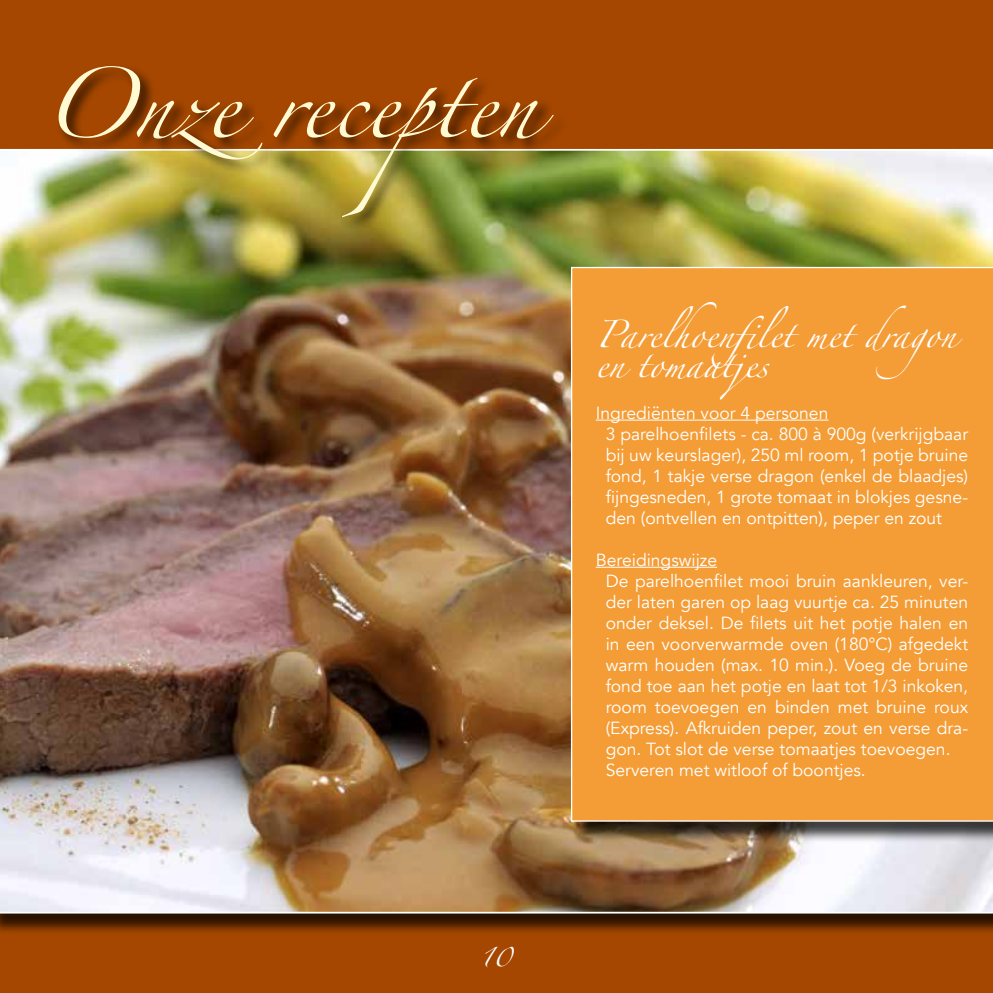
<style>
.page{position:relative;width:993px;height:993px;background:#fff}
.page>*{position:absolute;margin:0;border:0;box-sizing:border-box;transform-origin:0 0}
.t1{font:63px "Zapfino";color:#fffad2}
.t2{font:24.5px/29.4px "Zapfino";color:#fff}
.t3{font:17.5px/21px "Avenir";color:#fff}
.t4{font:17.5px "Zapfino";color:#fff}
</style>
<div class="page">
<div style="left:0;top:0;width:992px;height:992px;background:#a54701"></div>
<div style="left:0;top:151px;width:992px;height:784px;background:#000;opacity:.75"></div>
<img style="left:0;top:149px;width:992px;height:764px">
<div style="left:573px;top:269px;width:419px;height:574px;background:#000;opacity:.75"></div>
<div style="left:570px;top:267px;width:422px;height:554px;background:#f49d37"></div>
<hr style="left:595px;top:419px;width:233px;height:1px;background:#fff">
<hr style="left:595px;top:566px;width:121px;height:1px;background:#fff">
<div style="left:56px;top:63px;width:513px;height:169px;background:#000;opacity:.75"></div>
<h1 class="t1" style="left:40px;top:78px;width:498px">Onze recepten</h1>
<h2 class="t2" style="left:595px;top:324px;width:367px">Parelhoenfilet met dragon en tomaatjes</h2>
<p class="t3" style="left:605px;top:402px;width:364px;text-indent:-10px">Ingrediënten voor 4 personen<br>3 parelhoenfilets - ca. 800 à 900g (verkrijgbaar bij uw keurslager), 250 ml room, 1 potje bruine fond, 1 takje verse dragon (enkel de blaadjes) fijngesneden, 1 grote tomaat in blokjes gesne&shy;den (ontvellen en ontpitten), peper en zout</p>
<p class="t3" style="left:605px;top:549px;width:364px;text-indent:-10px">Bereidingswijze<br>De parelhoenfilet mooi bruin aankleuren, ver&shy;der laten garen op laag vuurtje ca. 25 minuten onder deksel. De filets uit het potje halen en in een voorverwarmde oven (180°C) afgedekt warm houden (max. 10 min.). Voeg de bruine fond toe aan het potje en laat tot 1/3 inkoken, room toevoegen en binden met bruine roux (Express). Afkruiden peper, zout en verse dra&shy;gon. Tot slot de verse tomaatjes toevoegen.<br>Serveren met witloof of boontjes.</p>
<p class="t4" style="left:481px;top:948px;width:33px">10</p>
</div>
